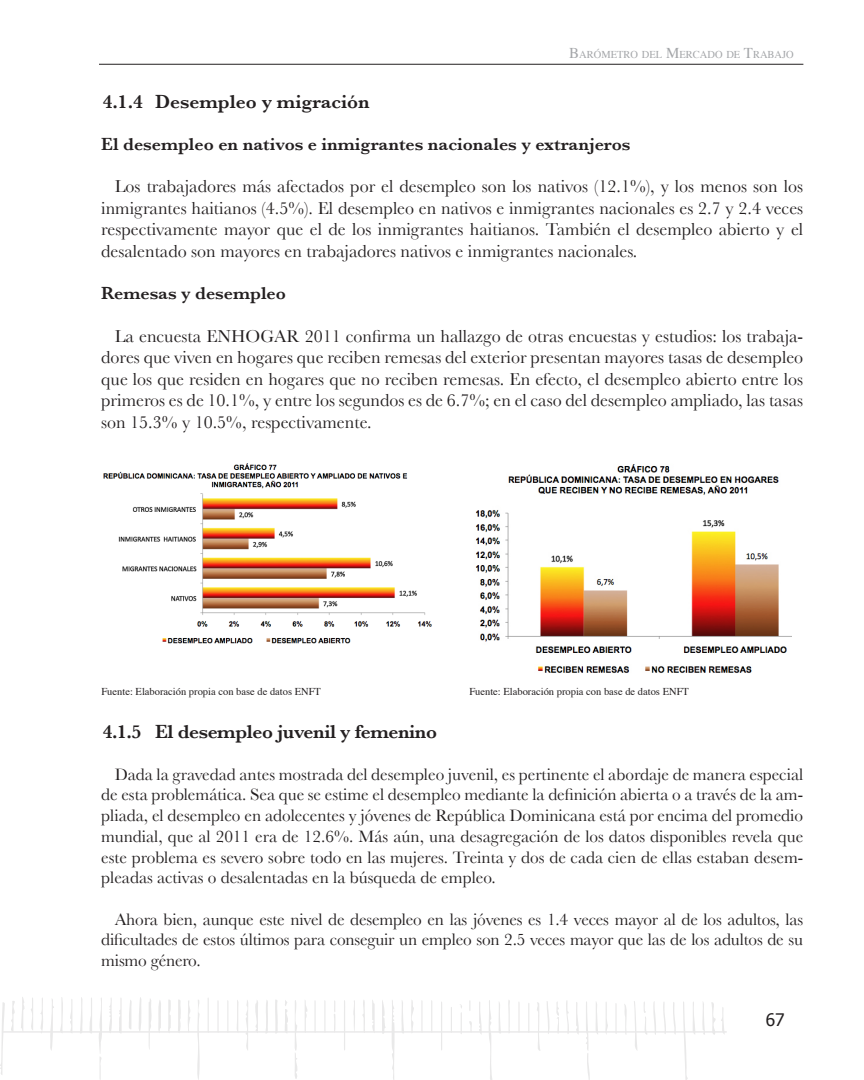
<style>
.page{position:relative;width:864px;height:1080px;background:#fff}
.page>*{position:absolute;margin:0;border:0;box-sizing:border-box;transform-origin:0 0}
.tiulos_con_nuemro{font:600 19.5px "Baskerville";letter-spacing:-.02em;color:#231f20}
.tiulos_con_nuemro-2{font:600 19.5px "Baskerville";color:#231f20}
.t1{font:18px/21.6px "Baskerville";color:#231f20;text-align:justify}
.titulos{font:600 18px "Baskerville";color:#231f20}
.t2{font:17.25px/20.7px "Baskerville";letter-spacing:-.01em;color:#231f20;text-align:justify}
.t3{font:17.25px "Tahoma";color:#231f20}
.fuentes{font:10.5px "Times";color:#231f20}
.t4{font:10.5px "Times";color:#a4a6a9}
.s1{font-size:15px}
</style>
<div class="page">
<hr style="left:99px;top:64px;width:704px;height:1px;background:#231f20">
<svg style="left:80px;top:997px;width:12px;height:34px"></svg>
<svg style="left:208px;top:998px;width:1px;height:33px"></svg>
<svg style="left:40px;top:997px;width:32px;height:53px"></svg>
<svg style="left:149px;top:999px;width:22px;height:50px"></svg>
<svg style="left:178px;top:1000px;width:3px;height:31px"></svg>
<svg style="left:188px;top:1000px;width:12px;height:80px"></svg>
<svg style="left:217px;top:1001px;width:2px;height:30px"></svg>
<svg style="left:227px;top:1000px;width:1px;height:31px"></svg>
<svg style="left:237px;top:1000px;width:31px;height:50px"></svg>
<svg style="left:305px;top:1000px;width:2px;height:31px"></svg>
<svg style="left:314px;top:1001px;width:2px;height:30px"></svg>
<svg style="left:324px;top:1000px;width:2px;height:31px"></svg>
<svg style="left:344px;top:1000px;width:1px;height:50px"></svg>
<svg style="left:353px;top:1000px;width:2px;height:31px"></svg>
<svg style="left:362px;top:1000px;width:3px;height:31px"></svg>
<svg style="left:372px;top:1000px;width:3px;height:31px"></svg>
<svg style="left:382px;top:1000px;width:22px;height:80px"></svg>
<svg style="left:411px;top:1000px;width:3px;height:31px"></svg>
<svg style="left:421px;top:1001px;width:2px;height:30px"></svg>
<svg style="left:431px;top:1000px;width:1px;height:31px"></svg>
<svg style="left:508px;top:1000px;width:2px;height:31px"></svg>
<svg style="left:441px;top:1002px;width:1px;height:48px"></svg>
<svg style="left:489px;top:1000px;width:12px;height:80px"></svg>
<svg style="left:518px;top:1002px;width:2px;height:29px"></svg>
<svg style="left:576px;top:1002px;width:3px;height:32px"></svg>
<svg style="left:605px;top:1002px;width:3px;height:32px"></svg>
<svg style="left:653px;top:1001px;width:23px;height:34px"></svg>
<svg style="left:683px;top:1002px;width:22px;height:78px"></svg>
<svg style="left:0;top:997px;width:33px;height:78px"></svg>
<svg style="left:528px;top:1003px;width:1px;height:28px"></svg>
<svg style="left:537px;top:1002px;width:3px;height:49px"></svg>
<svg style="left:615px;top:1003px;width:2px;height:31px"></svg>
<svg style="left:711px;top:1002px;width:14px;height:33px"></svg>
<svg style="left:334px;top:1001px;width:1px;height:30px"></svg>
<svg style="left:624px;top:1001px;width:23px;height:49px"></svg>
<svg style="left:547px;top:1001px;width:22px;height:33px"></svg>
<svg style="left:275px;top:1000px;width:22px;height:79px"></svg>
<svg style="left:586px;top:1001px;width:12px;height:79px"></svg>
<svg style="left:99px;top:997px;width:42px;height:83px"></svg>
<svg style="left:451px;top:1001px;width:31px;height:33px"></svg>
<hr style="left:2px;top:1031px;width:725px;height:2px;background:#231f20">
<img style="left:475px;top:464px;width:317px;height:209px">
<img style="left:103px;top:463px;width:329px;height:181px">
<p class="t4" style="left:569px;top:45px;width:226px"><span class="s1">B</span>ARÓMETRO DEL <span class="s1">M</span>ERCADO DE <span class="s1">T</span>RABAJO</p>
<p class="tiulos_con_nuemro-2" style="left:103px;top:90px;width:268px">4.1.4 Desempleo y migración</p>
<p class="titulos" style="left:101px;top:134px;width:531px">El desempleo en nativos e inmigrantes nacionales y extranjeros</p>
<p class="t1" style="left:101px;top:175px;width:703px;text-indent:14px">Los trabajadores más afectados por el desempleo son los nativos (12.1%), y los menos son los inmigrantes haitianos (4.5%). El desempleo en nativos e inmigrantes nacionales es 2.7 y 2.4 veces respectivamente mayor que el de los inmigrantes haitianos. También el desempleo abierto y el desalentado son mayores en trabajadores nativos e inmigrantes nacionales.</p>
<p class="titulos" style="left:101px;top:283px;width:186px">Remesas y desempleo</p>
<p class="t1" style="left:101px;top:325px;width:704px;text-indent:14px">La encuesta ENHOGAR 2011 confirma un hallazgo de otras encuestas y estudios: los trabaja&shy;dores que viven en hogares que reciben remesas del exterior presentan mayores tasas de desempleo que los que residen en hogares que no reciben remesas. En efecto, el desempleo abierto entre los primeros es de 10.1%, y entre los segundos es de 6.7%; en el caso del desempleo ampliado, las tasas son 15.3% y 10.5%, respectivamente.</p>
<p class="fuentes" style="left:101px;top:682px;width:221px">Fuente: Elaboración propia con base de datos ENFT</p>
<p class="fuentes" style="left:469px;top:682px;width:221px">Fuente: Elaboración propia con base de datos ENFT</p>
<p class="tiulos_con_nuemro" style="left:103px;top:721px;width:336px">4.1.5 El desempleo juvenil y femenino</p>
<p class="t2" style="left:101px;top:764px;width:704px;text-indent:14px">Dada la gravedad antes mostrada del desempleo juvenil, es pertinente el abordaje de manera especial de esta problemática. Sea que se estime el desempleo mediante la definición abierta o a través de la am&shy;pliada, el desempleo en adolecentes y jóvenes de República Dominicana está por encima del promedio mundial, que al 2011 era de 12.6%. Más aún, una desagregación de los datos disponibles revela que este problema es severo sobre todo en las mujeres. Treinta y dos de cada cien de ellas estaban desem&shy;pleadas activas o desalentadas en la búsqueda de empleo.</p>
<p class="t2" style="left:101px;top:909px;width:703px;text-indent:14px">Ahora bien, aunque este nivel de desempleo en las jóvenes es 1.4 veces mayor al de los adultos, las dificultades de estos últimos para conseguir un empleo son 2.5 veces mayor que las de los adultos de su mismo género.</p>
<p class="t3" style="left:766px;top:1008px;width:20px">67</p>
</div>
